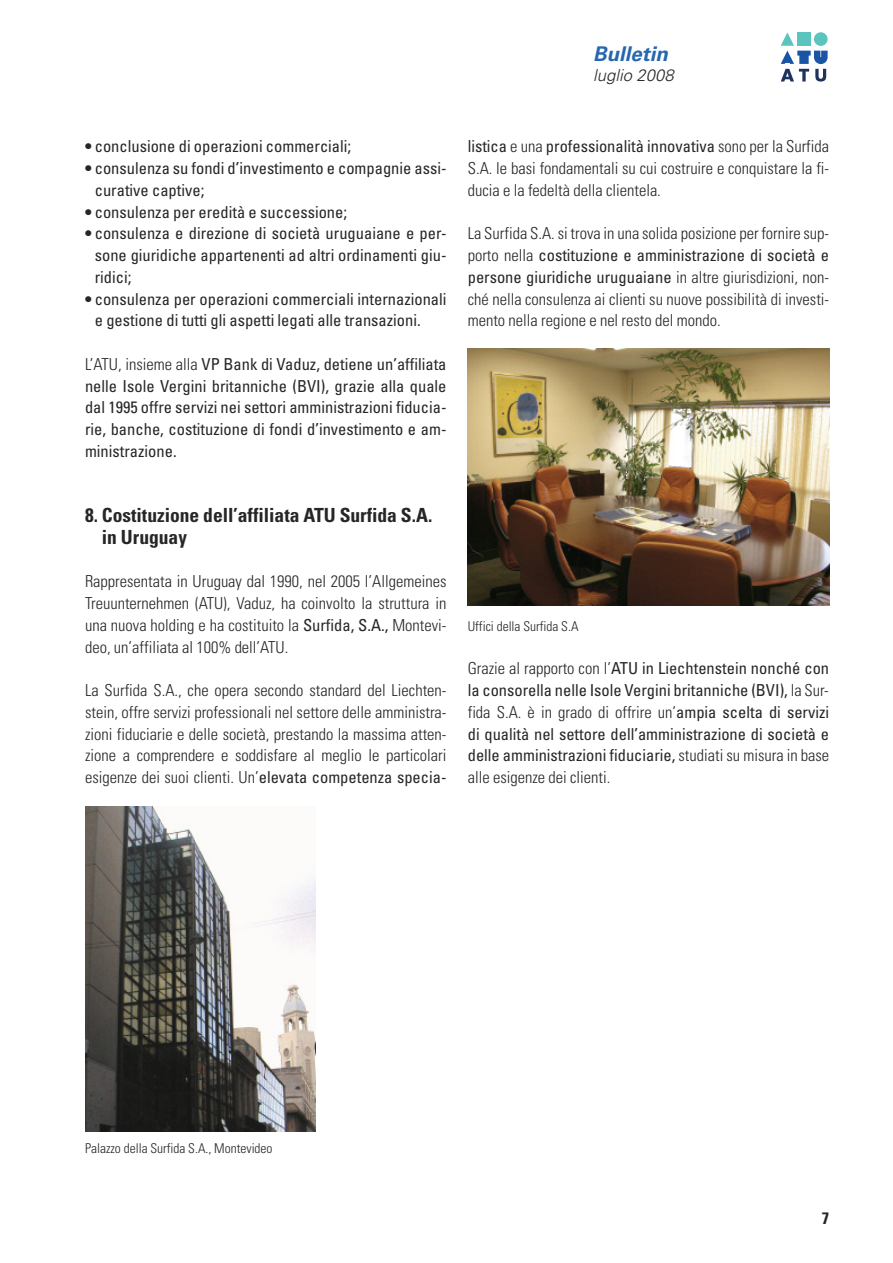
<style>
.page{position:relative;width:893px;height:1263px;background:#fff}
.page>*{position:absolute;margin:0;border:0;box-sizing:border-box;transform-origin:0 0}
.t1{font:italic 700 20.25px "Univers";color:#2567b0}
.t2{font:700 condensed 19.5px/21.8px "Univers";color:#272627}
.t3{font:300 condensed 16.5px/21.8px "Univers";color:#272627;text-align:justify}
.t4{font:condensed 16.5px/21.8px "Univers";color:#272627;text-align:justify}
.t5{font:italic 300 16.5px "Univers";letter-spacing:.005em;color:#272627}
.t6{font:700 condensed 16.5px "Univers";color:#272627}
.t7{font:300 condensed 13.5px "Univers";color:#272627}
.s1{font-weight:300}
.s2{font-weight:400}
</style>
<div class="page">
<svg style="left:781px;top:32px;width:47px;height:50px"></svg>
<img style="left:85px;top:806px;width:230px;height:325px">
<img style="left:468px;top:349px;width:361px;height:257px">
<p class="t1" style="left:593px;top:47px;width:76px">Bulletin</p>
<p class="t5" style="left:593px;top:69px;width:82px">luglio 2008</p>
<p class="t4" style="left:85px;top:137px;width:268px">● conclusione di operazioni commerciali;</p>
<p class="t4" style="left:95px;top:159px;width:353px;text-indent:-10px">● consulenza su fondi d’investimento e compagnie assi&shy;curative captive;</p>
<p class="t4" style="left:85px;top:202px;width:264px">● consulenza per eredità e successione;</p>
<p class="t4" style="left:95px;top:224px;width:353px;text-indent:-10px">● consulenza e direzione di società uruguaiane e per&shy;sone giuridiche appartenenti ad altri ordinamenti giu&shy;ridici;</p>
<p class="t4" style="left:95px;top:289px;width:353px;text-indent:-10px">● consulenza per operazioni commerciali internazionali e gestione di tutti gli aspetti legati alle transazioni.</p>
<p class="t4" style="left:85px;top:354px;width:363px"><span class="s1">L’ATU, insieme alla</span> VP Bank di Vaduz, detiene un’affiliata nelle Isole Vergini britanniche (BVI), grazie alla quale dal 1995 offre servizi nei settori amministrazioni fiducia&shy;rie, banche, costituzione di fondi d’investimento e am&shy;ministrazione.</p>
<p class="t2" style="left:102px;top:506px;width:332px;text-indent:-17px">8. Costituzione dell’affiliata ATU Surfida S.A. in Uruguay</p>
<p class="t3" style="left:85px;top:572px;width:363px">Rappresentata in Uruguay dal 1990, nel 2005 l’Allgemeines Treuunternehmen (ATU), Vaduz, ha coinvolto la struttura in una nuova holding e ha costituito la <span class="s2">Surfida, S.A.,</span> Montevi&shy;deo, un’affiliata al 100% dell’ATU.</p>
<p class="t3" style="left:85px;top:681px;width:363px">La Surfida S.A., che opera secondo standard del Liechten&shy;stein, offre servizi professionali nel settore delle amministra&shy;zioni fiduciarie e delle società, prestando la massima atten&shy;zione a comprendere e soddisfare al meglio le particolari esigenze dei suoi clienti. Un’<span class="s2">elevata competenza specia-</span></p>
<p class="t3" style="left:468px;top:137px;width:363px"><span class="s2">listica</span> e una <span class="s2">professionalità innovativa</span> sono per la Surfida S.A. le basi fondamentali su cui costruire e conquistare la fi&shy;ducia e la fedeltà della clientela.</p>
<p class="t3" style="left:468px;top:224px;width:363px">La Surfida S.A. si trova in una solida posizione per fornire sup&shy;porto nella <span class="s2">costituzione e amministrazione di società e persone giuridiche uruguaiane</span> in altre giurisdizioni, non&shy;ché nella consulenza ai clienti su nuove possibilità di investi&shy;mento nella regione e nel resto del mondo.</p>
<p class="t7" style="left:468px;top:621px;width:112px">Uffici della Surfida S.A</p>
<p class="t4" style="left:468px;top:659px;width:363px"><span class="s1">Grazie al rapporto con l’</span>ATU in Liechtenstein nonché con la consorella nelle Isole Vergini britanniche (BVI), <span class="s1">la Sur&shy;fida S.A. è in grado di offrire un’</span>ampia scelta di servizi di qualità nel settore dell’amministrazione di società e delle amministrazioni fiduciarie, <span class="s1">studiati su misura in base alle esigenze dei clienti.</span></p>
<p class="t7" style="left:85px;top:1143px;width:189px">Palazzo della Surfida S.A., Montevideo</p>
<p class="t6" style="left:822px;top:1212px;width:9px">7</p>
</div>
